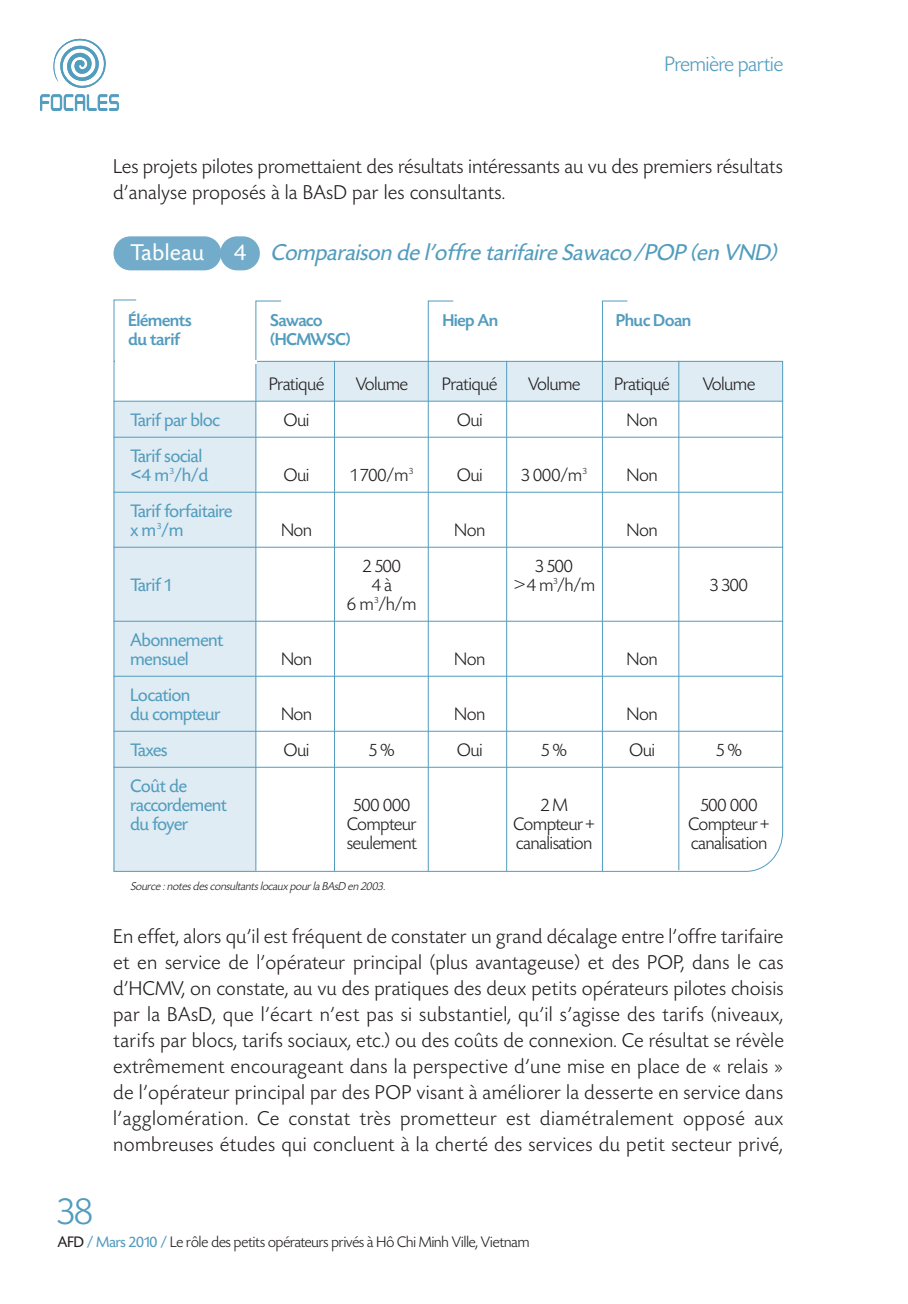
<style>
.page{position:relative;width:908px;height:1304px;background:#fff}
.page>*{position:absolute;margin:0;border:0;box-sizing:border-box;transform-origin:0 0}
.t1{font:300 40px "Today SH";color:#529cbe}
.t2{font:italic 24px "Today SH";letter-spacing:.015em;color:#529cbe}
.t3{font:300 22px "Today SH";color:#529cbe}
.t4{font:300 21px/26px "Today SH";letter-spacing:.03em;color:#231f20;text-align:justify}
.t5{font:300 19px "Today SH";color:#231f20}
.t6{font:19px/19px "Today SH";color:#529cbe}
.t7{font:500 18px/19px "Today SH";color:#529cbe}
.t8{font:500 18px/19px "Today SH";letter-spacing:-.02em;color:#529cbe}
.t9{font:300 16px "Today SH";color:#231f20}
.t10{font:italic 300 12px "Today SH";color:#231f20}
.s1{font-family:"Today SB";font-style:normal;color:#fff}
.s2{font-family:"Gill Sans"}
.s3{font-weight:400}
.s4{font-weight:400;color:#529cbe}
</style>
<div class="page">
<svg style="left:40px;top:39px;width:79px;height:72px"></svg>
<svg style="left:113px;top:361px;width:669px;height:511px"></svg>
<hr style="left:113px;top:401px;width:669px;height:1px;background:#529cbe">
<hr style="left:113px;top:437px;width:669px;height:1px;background:#529cbe">
<hr style="left:113px;top:492px;width:669px;height:1px;background:#529cbe">
<hr style="left:113px;top:547px;width:669px;height:1px;background:#529cbe">
<hr style="left:113px;top:621px;width:669px;height:1px;background:#529cbe">
<hr style="left:113px;top:676px;width:669px;height:1px;background:#529cbe">
<hr style="left:113px;top:731px;width:669px;height:1px;background:#529cbe">
<hr style="left:113px;top:767px;width:669px;height:1px;background:#529cbe">
<svg style="left:427px;top:300px;width:27px;height:572px"></svg>
<svg style="left:601px;top:300px;width:27px;height:572px"></svg>
<svg style="left:255px;top:300px;width:27px;height:572px"></svg>
<svg style="left:113px;top:299px;width:24px;height:63px"></svg>
<div style="left:220px;top:236px;width:40px;height:34px;background:#73acca;border-radius:17px"></div>
<div style="left:113px;top:236px;width:108px;height:34px;background:#73acca;border-radius:17px"></div>
<hr style="left:334px;top:361px;width:1px;height:510px;background:#529cbe">
<hr style="left:506px;top:361px;width:1px;height:510px;background:#529cbe">
<hr style="left:678px;top:361px;width:1px;height:509px;background:#529cbe">
<hr style="left:115px;top:360px;width:141px;height:3px;background:#fff">
<p class="t3" style="left:664px;top:51px;width:120px">Première partie</p>
<p class="t4" style="left:113px;top:152px;width:670px">Les projets pilotes promettaient des résultats intéressants au vu des premiers résultats d’analyse proposés à la BAsD par les consultants.</p>
<p class="t2" style="left:130px;top:238px;width:646px"><span class="s1">Tableau 4</span> Comparaison de l’offre tarifaire Sawaco/POP (en VND)</p>
<p class="t7" style="left:128px;top:310px;width:65px">Éléments du tarif</p>
<p class="t7" style="left:615px;top:310px;width:76px">Phuc Doan</p>
<p class="t8" style="left:270px;top:310px;width:81px">Sawaco (HCMWSC)</p>
<p class="t7" style="left:442px;top:310px;width:57px">Hiep An</p>
<p class="t5" style="left:269px;top:372px;width:57px">Pratiqué</p>
<p class="t5" style="left:355px;top:372px;width:54px">Volume</p>
<p class="t5" style="left:442px;top:372px;width:57px">Pratiqué</p>
<p class="t5" style="left:527px;top:372px;width:54px">Volume</p>
<p class="t5" style="left:614px;top:372px;width:57px">Pratiqué</p>
<p class="t5" style="left:702px;top:372px;width:54px">Volume</p>
<p class="t6" style="left:130px;top:409px;width:91px">Tarif par bloc</p>
<p class="t5" style="left:284px;top:408px;width:27px">Oui</p>
<p class="t5" style="left:457px;top:408px;width:27px">Oui</p>
<p class="t5" style="left:626px;top:408px;width:32px">Non</p>
<p class="t6" style="left:130px;top:445px;width:79px">Tarif social <span class="s2">&lt;</span>4 m<sup>3</sup>/h/d</p>
<p class="t5" style="left:284px;top:463px;width:27px">Oui</p>
<p class="t5" style="left:350px;top:463px;width:64px">1 700/m<sup>3</sup></p>
<p class="t5" style="left:457px;top:463px;width:27px">Oui</p>
<p class="t5" style="left:521px;top:463px;width:67px">3 000/m<sup>3</sup></p>
<p class="t5" style="left:626px;top:463px;width:32px">Non</p>
<p class="t6" style="left:130px;top:501px;width:103px">Tarif forfaitaire x m<sup>3</sup>/m</p>
<p class="t5" style="left:281px;top:518px;width:32px">Non</p>
<p class="t5" style="left:454px;top:518px;width:32px">Non</p>
<p class="t5" style="left:626px;top:518px;width:32px">Non</p>
<p class="t5" style="left:362px;top:554px;width:40px">2 500</p>
<p class="t5" style="left:535px;top:554px;width:39px">3 500</p>
<p class="t6" style="left:130px;top:575px;width:42px">Tarif 1</p>
<p class="t5" style="left:371px;top:573px;width:22px">4 à</p>
<p class="t5" style="left:513px;top:573px;width:83px"><span class="s2">&gt;</span>4 m<sup>3</sup>/h/m</p>
<p class="t5" style="left:710px;top:573px;width:39px">3 300</p>
<p class="t5" style="left:347px;top:592px;width:71px">6 m<sup>3</sup>/h/m</p>
<p class="t6" style="left:130px;top:630px;width:94px">Abonnement mensuel</p>
<p class="t5" style="left:281px;top:647px;width:32px">Non</p>
<p class="t5" style="left:454px;top:647px;width:32px">Non</p>
<p class="t5" style="left:626px;top:647px;width:32px">Non</p>
<p class="t6" style="left:130px;top:685px;width:91px">Location<br>du compteur</p>
<p class="t5" style="left:281px;top:702px;width:32px">Non</p>
<p class="t5" style="left:454px;top:702px;width:32px">Non</p>
<p class="t5" style="left:626px;top:702px;width:32px">Non</p>
<p class="t6" style="left:130px;top:740px;width:38px">Taxes</p>
<p class="t5" style="left:284px;top:738px;width:27px">Oui</p>
<p class="t5" style="left:369px;top:738px;width:27px">5 %</p>
<p class="t5" style="left:457px;top:738px;width:27px">Oui</p>
<p class="t5" style="left:541px;top:738px;width:27px">5 %</p>
<p class="t5" style="left:629px;top:738px;width:27px">Oui</p>
<p class="t5" style="left:716px;top:738px;width:27px">5 %</p>
<p class="t6" style="left:130px;top:776px;width:98px">Coût de raccordement</p>
<p class="t5" style="left:353px;top:793px;width:58px">500 000</p>
<p class="t5" style="left:540px;top:793px;width:29px">2 M</p>
<p class="t5" style="left:700px;top:793px;width:58px">500 000</p>
<p class="t6" style="left:130px;top:814px;width:59px">du foyer</p>
<p class="t5" style="left:347px;top:812px;width:71px">Compteur</p>
<p class="t5" style="left:513px;top:812px;width:83px">Compteur+</p>
<p class="t5" style="left:688px;top:812px;width:83px">Compteur+</p>
<p class="t5" style="left:347px;top:831px;width:71px">seulement</p>
<p class="t5" style="left:516px;top:831px;width:78px">canalisation</p>
<p class="t5" style="left:690px;top:831px;width:78px">canalisation</p>
<p class="t10" style="left:130px;top:879px;width:258px">Source :notes des consultants locaux pour la BAsD en 2003 .</p>
<p class="t4" style="left:113px;top:923px;width:671px">En effet, alors qu’il est fréquent de constater un grand décalage entre l’offre tarifaire et en service de l’opérateur principal (plus avantageuse) et des POP, dans le cas d’HCMV, on constate, au vu des pratiques des deux petits opérateurs pilotes choisis par la BAsD, que l’écart n’est pas si substantiel, qu’il s’agisse des tarifs (niveaux, tarifs par blocs, tarifs sociaux, etc.) ou des coûts de connexion. Ce résultat se révèle extrêmement encourageant dans la perspective d’une mise en place de « relais » de l’opérateur principal par des POP visant à améliorer la desserte en service dans l’agglomération. Ce constat très prometteur est diamétralement opposé aux nombreuses études qui concluent à la cherté des services du petit secteur privé,</p>
<h1 class="t1" style="left:57px;top:1187px;width:36px">38</h1>
<p class="t9" style="left:58px;top:1232px;width:473px"><span class="s3">AFD</span> <span class="s4">/ Mars 2010 /</span> Le rôle des petits opérateurs privés à Hô Chi Minh Ville, Vietnam</p>
</div>
